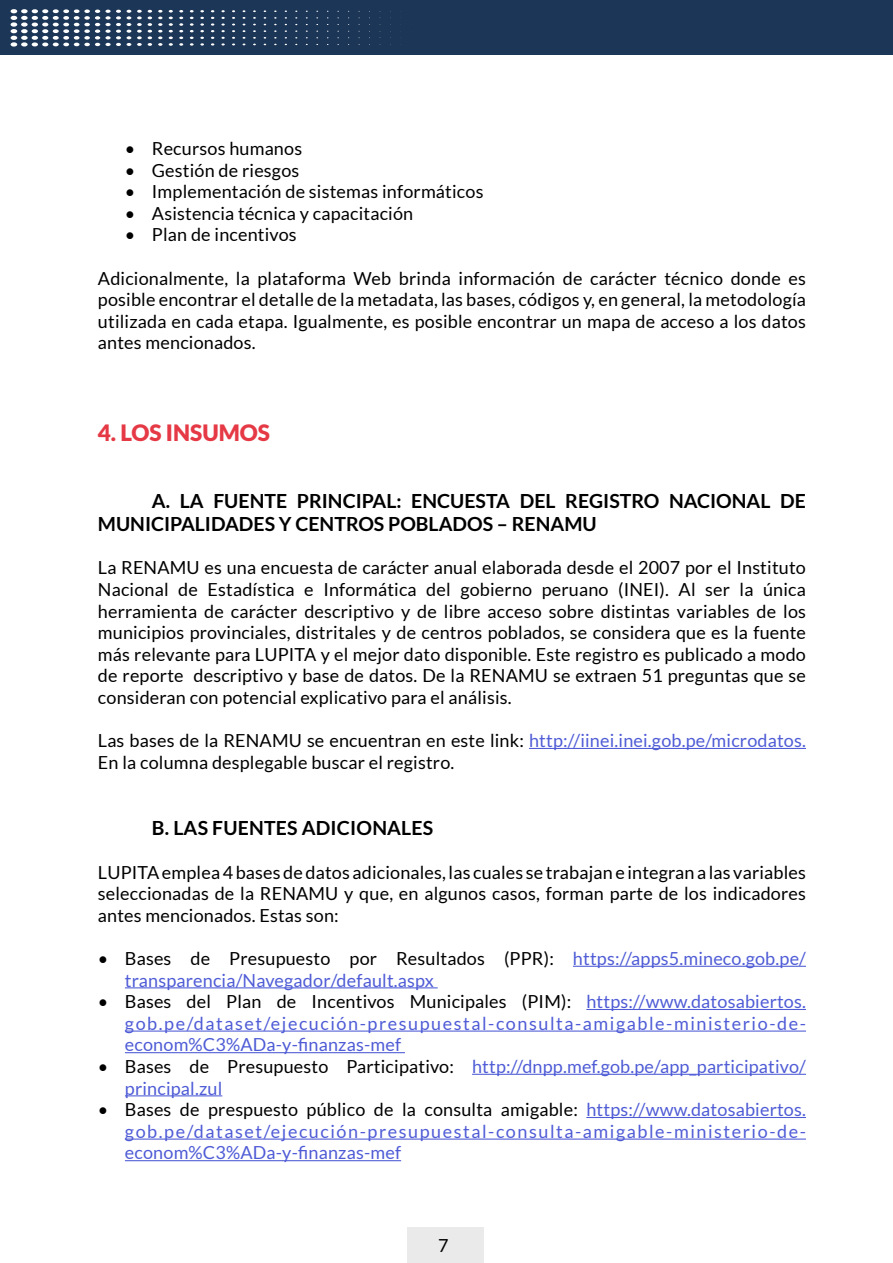
<style>
.page{position:relative;width:893px;height:1263px;background:#fff}
.page>*{position:absolute;margin:0;border:0;box-sizing:border-box;transform-origin:0 0}
.t1{font:900 22.5px "Lato";color:#e53945}
.t2{font:700 19.5px/23.4px "Lato";color:#000}
.t3{font:18px/21.6px "Lato";letter-spacing:.01em;color:#000;text-align:justify}
.t4{font:18px/21.6px "Lato";letter-spacing:.01em;color:#4f5cd6}
.s1{color:#4f5cd6}
.s2{color:#000}
</style>
<div class="page">
<hr style="left:529px;top:748px;width:277px;height:1px;background:#4f5cd6">
<hr style="left:573px;top:966px;width:233px;height:1px;background:#4f5cd6">
<hr style="left:125px;top:987px;width:313px;height:1px;background:#4f5cd6">
<hr style="left:586px;top:1009px;width:220px;height:1px;background:#4f5cd6">
<hr style="left:125px;top:1030px;width:681px;height:1px;background:#4f5cd6">
<hr style="left:125px;top:1052px;width:280px;height:1px;background:#4f5cd6">
<hr style="left:472px;top:1074px;width:334px;height:1px;background:#4f5cd6">
<hr style="left:125px;top:1095px;width:97px;height:1px;background:#4f5cd6">
<hr style="left:586px;top:1117px;width:220px;height:1px;background:#4f5cd6">
<hr style="left:125px;top:1138px;width:681px;height:1px;background:#4f5cd6">
<hr style="left:125px;top:1160px;width:276px;height:1px;background:#4f5cd6">
<div style="left:0;top:0;width:893px;height:54px;background:#1c3657"></div>
<svg style="left:285px;top:11px;width:2px;height:34px"></svg>
<svg style="left:274px;top:10px;width:3px;height:35px"></svg>
<svg style="left:264px;top:10px;width:2px;height:35px"></svg>
<svg style="left:253px;top:10px;width:3px;height:35px"></svg>
<svg style="left:243px;top:10px;width:2px;height:35px"></svg>
<svg style="left:232px;top:10px;width:3px;height:35px"></svg>
<svg style="left:221px;top:10px;width:4px;height:36px"></svg>
<svg style="left:211px;top:10px;width:3px;height:36px"></svg>
<svg style="left:200px;top:10px;width:4px;height:36px"></svg>
<svg style="left:190px;top:10px;width:4px;height:36px"></svg>
<svg style="left:179px;top:10px;width:4px;height:36px"></svg>
<svg style="left:169px;top:10px;width:4px;height:36px"></svg>
<svg style="left:158px;top:10px;width:4px;height:36px"></svg>
<svg style="left:148px;top:10px;width:4px;height:36px"></svg>
<svg style="left:137px;top:10px;width:5px;height:36px"></svg>
<svg style="left:127px;top:10px;width:4px;height:36px"></svg>
<svg style="left:11px;top:9px;width:110px;height:38px"></svg>
<div style="left:407px;top:1228px;width:76px;height:35px;background:#eaeaea"></div>
<p class="t3" style="left:125px;top:137px;width:179px">• Recursos humanos</p>
<p class="t3" style="left:125px;top:159px;width:176px">• Gestión de riesgos</p>
<p class="t3" style="left:125px;top:181px;width:360px">• Implementación de sistemas informáticos</p>
<p class="t3" style="left:125px;top:202px;width:290px">• Asistencia técnica y capacitación</p>
<p class="t3" style="left:125px;top:224px;width:173px">• Plan de incentivos</p>
<p class="t3" style="left:98px;top:267px;width:710px">Adicionalmente, la plataforma Web brinda información de carácter técnico donde es posible encontrar el detalle de la metadata, las bases, códigos y, en general, la metodología utilizada en cada etapa. Igualmente, es posible encontrar un mapa de acceso a los datos antes mencionados.</p>
<p class="t1" style="left:98px;top:420px;width:174px">4. LOS INSUMOS</p>
<p class="t2" style="left:98px;top:489px;width:709px;text-indent:54px">A. LA FUENTE PRINCIPAL: ENCUESTA DEL REGISTRO NACIONAL DE<br>MUNICIPALIDADES Y CENTROS POBLADOS – RENAMU</p>
<p class="t3" style="left:98px;top:557px;width:710px">La RENAMU es una encuesta de carácter anual elaborada desde el 2007 por el Instituto Nacional de Estadística e Informática del gobierno peruano (INEI). Al ser la única herramienta de carácter descriptivo y de libre acceso sobre distintas variables de los municipios provinciales, distritales y de centros poblados, se considera que es la fuente más relevante para LUPITA y el mejor dato disponible. Este registro es publicado a modo de reporte descriptivo y base de datos. De la RENAMU se extraen 51 preguntas que se consideran con potencial explicativo para el análisis.</p>
<p class="t3" style="left:98px;top:730px;width:710px">Las bases de la RENAMU se encuentran en este link: <span class="s1">http://iinei.inei.gob.pe/microdatos.<br></span>En la columna desplegable buscar el registro.</p>
<p class="t2" style="left:152px;top:816px;width:283px">B. LAS FUENTES ADICIONALES</p>
<p class="t3" style="left:98px;top:861px;width:710px">LUPITA emplea 4 bases de datos adicionales, las cuales se trabajan e integran a las variables seleccionadas de la RENAMU y que, en algunos casos, forman parte de los indicadores antes mencionados. Estas son:</p>
<p class="t4" style="left:125px;top:947px;width:683px;text-indent:-27px"><span class="s2">• Bases de Presupuesto por Resultados (PPR):</span> https://apps5.mineco.gob.pe/ transparencia/Navegador/default.aspx</p>
<p class="t4" style="left:125px;top:991px;width:683px;text-align:justify;text-indent:-27px"><span class="s2">• Bases del Plan de Incentivos Municipales (PIM):</span> https://www.datosabiertos. gob.pe/dataset/ejecución-presupuestal-consulta-amigable-ministerio-de&shy;econom%C3%ADa-y-finanzas-mef</p>
<p class="t4" style="left:125px;top:1055px;width:683px;text-indent:-27px"><span class="s2">• Bases de Presupuesto Participativo:</span> http://dnpp.mef.gob.pe/app_participativo/ principal.zul</p>
<p class="t4" style="left:125px;top:1099px;width:683px;text-align:justify;text-indent:-27px"><span class="s2">• Bases de prespuesto público de la consulta amigable:</span> https://www.datosabiertos. gob.pe/dataset/ejecución-presupuestal-consulta-amigable-ministerio-de&shy;econom%C3%ADa-y-finanzas-mef</p>
<p class="t3" style="left:439px;top:1226px;width:12px">7</p>
<p class="t3" style="left:438px;top:1235px;width:12px">7</p>
</div>
